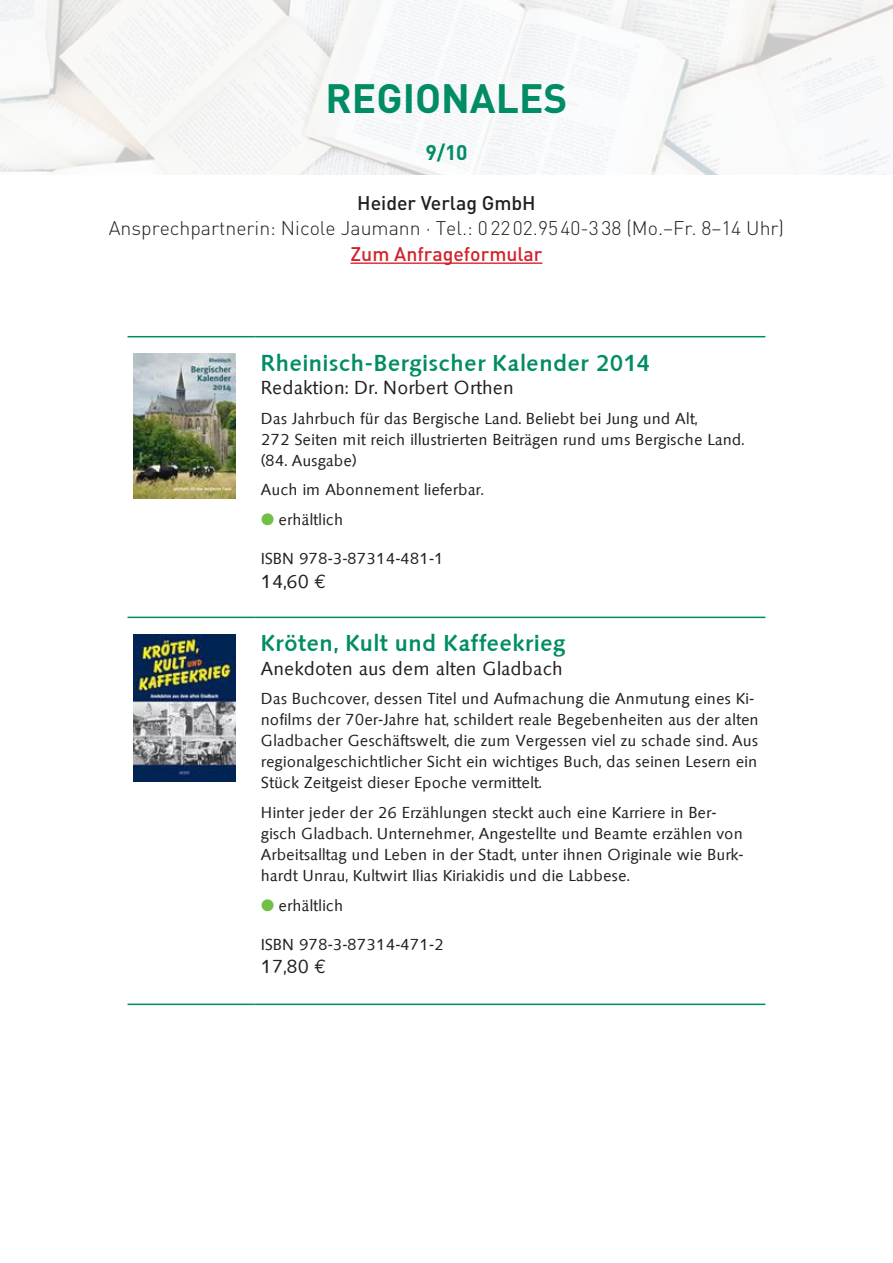
<style>
.page{position:relative;width:893px;height:1263px;background:#fff}
.page>*{position:absolute;margin:0;border:0;box-sizing:border-box;transform-origin:0 0}
.t1{font:700 40.5px "FF Din Heider";color:#008c64}
.t2{font:500 24px "Saxony";letter-spacing:.01em;color:#008c64}
.t3{font:700 21px "FF Din Heider";color:#008c64}
.t4{font:300 19.5px "FF Din Heider";color:#231f20}
.t5{font:19.5px "Saxony";color:#231f20}
.t6{font:19.5px "FF Din Heider";color:#d1232a}
.t7{font:19.5px "FF Din Heider";color:#231f20}
.t8{font:16.5px/21px "Saxony";color:#231f20}
.s1{color:#71bf44}
.s2{font-family:"Euro Mono"}
</style>
<div class="page">
<div style="left:0;top:0;width:893px;height:203px;background:#f8f8f8"></div>
<hr style="left:350px;top:262px;width:192px;height:2px;background:#d1232a">
<hr style="left:128px;top:336px;width:127px;height:1px;background:#008c64">
<hr style="left:255px;top:336px;width:510px;height:1px;background:#008c64">
<hr style="left:128px;top:617px;width:127px;height:1px;background:#008c64">
<hr style="left:255px;top:617px;width:510px;height:1px;background:#008c64">
<hr style="left:128px;top:1003px;width:127px;height:2px;background:#008c64">
<hr style="left:255px;top:1003px;width:510px;height:2px;background:#008c64">
<img style="left:134px;top:354px;width:102px;height:145px">
<img style="left:134px;top:634px;width:102px;height:147px">
<h1 class="t1" style="left:325px;top:72px;width:244px">REGIONALES</h1>
<p class="t3" style="left:425px;top:138px;width:44px">9/10</p>
<p class="t7" style="left:357px;top:190px;width:180px">Heider Verlag GmbH</p>
<p class="t4" style="left:109px;top:216px;width:677px">Ansprechpartnerin: Nicole Jaumann · Tel.: 02202.9540-338 (Mo.–Fr. 8–14 Uhr)</p>
<p class="t6" style="left:350px;top:241px;width:193px">Zum Anfrageformular</p>
<h2 class="t2" style="left:261px;top:349px;width:391px">Rheinisch-Bergischer Kalender 2014</h2>
<p class="t5" style="left:261px;top:377px;width:255px">Redaktion: Dr. Norbert Orthen</p>
<p class="t8" style="left:261px;top:408px;width:485px">Das Jahrbuch für das Bergische Land. Beliebt bei Jung und Alt,<br>272 Seiten mit reich illustrierten Beiträgen rund ums Bergische Land. (84. Ausgabe)</p>
<p class="t8" style="left:261px;top:479px;width:224px">Auch im Abonnement lieferbar.</p>
<p class="t8" style="left:261px;top:509px;width:84px"><span class="s1">●</span> erhältlich</p>
<p class="t8" style="left:261px;top:548px;width:184px">ISBN 978-3-87314-481-1</p>
<p class="t5" style="left:261px;top:570px;width:67px">14,60 <span class="s2">€</span></p>
<h2 class="t2" style="left:261px;top:630px;width:306px">Kröten, Kult und Kaffeekrieg</h2>
<p class="t5" style="left:261px;top:657px;width:304px">Anekdoten aus dem alten Gladbach</p>
<p class="t8" style="left:261px;top:688px;width:499px">Das Buchcover, dessen Titel und Aufmachung die Anmutung eines Ki&shy;nofilms der 70er-Jahre hat, schildert reale Begebenheiten aus der alten Gladbacher Geschäftswelt, die zum Vergessen viel zu schade sind. Aus regionalgeschichtlicher Sicht ein wichtiges Buch, das seinen Lesern ein Stück Zeitgeist dieser Epoche vermittelt.</p>
<p class="t8" style="left:261px;top:802px;width:484px">Hinter jeder der 26 Erzählungen steckt auch eine Karriere in Ber&shy;gisch Gladbach. Unternehmer, Angestellte und Beamte erzählen von Arbeitsalltag und Leben in der Stadt, unter ihnen Originale wie Burk&shy;hardt Unrau, Kultwirt Ilias Kiriakidis und die Labbese.</p>
<p class="t8" style="left:261px;top:895px;width:84px"><span class="s1">●</span> erhältlich</p>
<p class="t8" style="left:261px;top:934px;width:184px">ISBN 978-3-87314-471-2</p>
<p class="t5" style="left:261px;top:956px;width:67px">17,80 <span class="s2">€</span></p>
</div>
